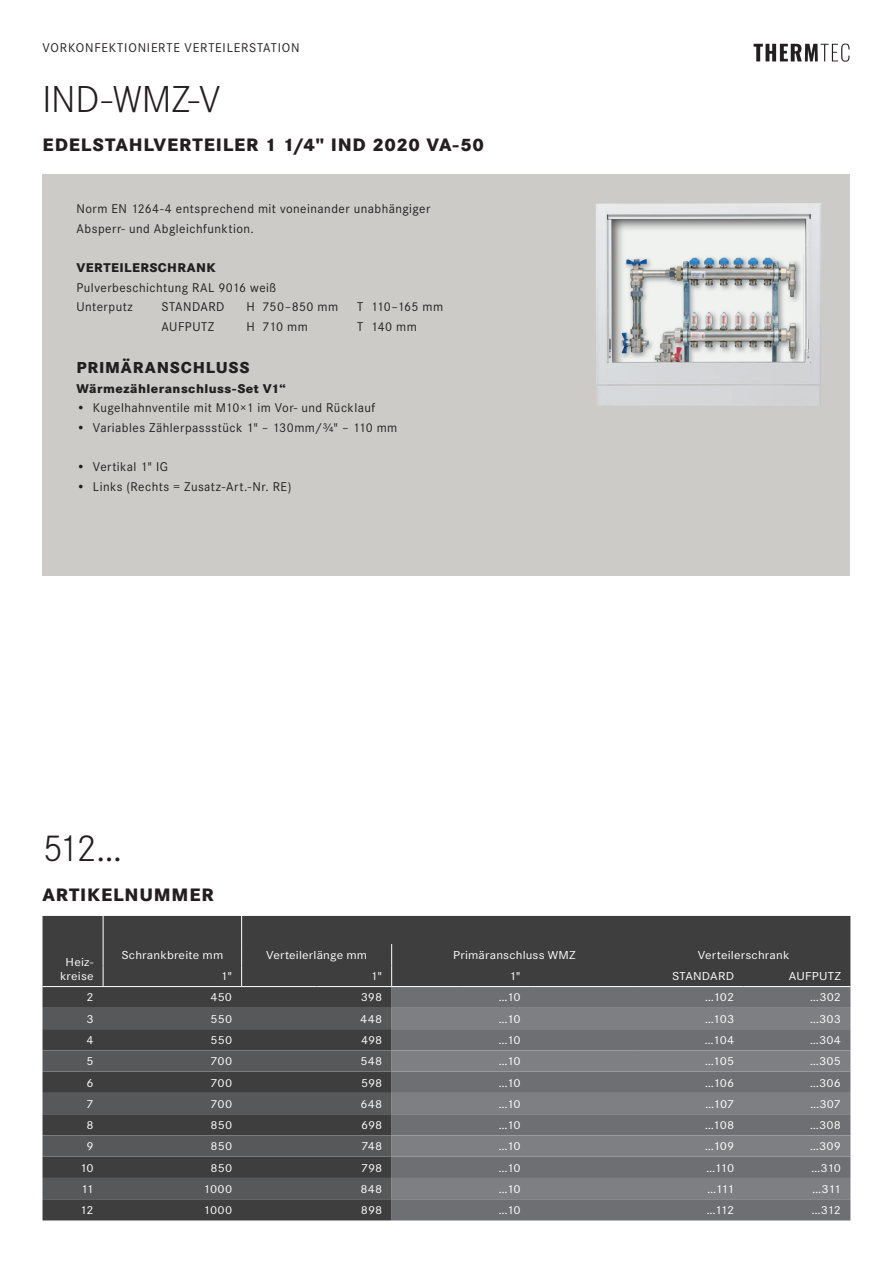
<style>
.page{position:relative;width:893px;height:1263px;background:#fff}
.page>*{position:absolute;margin:0;border:0;box-sizing:border-box;transform-origin:0 0}
.t1{font:300 39px "Corporate S";letter-spacing:-.01em;color:#231f20}
.t2{font:800 18.75px "Corporate S";letter-spacing:.04em;color:#231f20}
.t3{font:800 16.5px "Corporate S";letter-spacing:.05em;color:#231f20}
.t4{font:13.2px/19.6px "Corporate S";letter-spacing:.035em;color:#231f20}
.t5{font:800 13.2px "Corporate S";letter-spacing:.035em;color:#231f20}
.t6{font:13.2px "Corporate S";letter-spacing:.06em;color:#231f20}
.t7{font:12px/14.4px "Corporate S";letter-spacing:.01em;color:#fff;text-align:center;scale:1.12 1}
</style>
<div class="page">
<div style="left:43px;top:174px;width:807px;height:402px;background:#cccbc8"></div>
<img style="left:596px;top:203px;width:225px;height:203px">
<svg style="left:754px;top:44px;width:95px;height:18px"></svg>
<svg style="left:43px;top:915px;width:807px;height:1px"></svg>
<div style="left:43px;top:916px;width:807px;height:304px;background:#3e3e3f"></div>
<svg style="left:392px;top:987px;width:458px;height:233px;background:#6f7073"></svg>
<svg style="left:43px;top:1008px;width:349px;height:191px;background:#4d4d4f"></svg>
<svg style="left:392px;top:1008px;width:458px;height:191px;background:#77787b"></svg>
<svg style="left:103px;top:916px;width:1px;height:70px"></svg>
<svg style="left:241px;top:916px;width:1px;height:70px"></svg>
<svg style="left:391px;top:944px;width:1px;height:42px"></svg>
<hr style="left:43px;top:986px;width:60px;height:1px;background:#fff">
<hr style="left:103px;top:986px;width:78px;height:1px;background:#fff">
<hr style="left:181px;top:986px;width:61px;height:1px;background:#fff">
<hr style="left:242px;top:986px;width:75px;height:1px;background:#fff">
<hr style="left:317px;top:986px;width:75px;height:1px;background:#fff">
<hr style="left:392px;top:986px;width:69px;height:1px;background:#fff">
<hr style="left:461px;top:986px;width:69px;height:1px;background:#fff">
<hr style="left:530px;top:986px;width:107px;height:1px;background:#fff">
<hr style="left:637px;top:986px;width:107px;height:1px;background:#fff">
<hr style="left:744px;top:986px;width:106px;height:1px;background:#fff">
<p class="t6" style="left:43px;top:41px;width:259px">VORKONFEKTIONIERTE VERTEILERSTATION</p>
<h1 class="t1" style="left:43px;top:77px;width:179px">IND-WMZ-V</h1>
<h2 class="t2" style="left:43px;top:133px;width:443px">EDELSTAHLVERTEILER 1 1/4" IND 2020 VA-50</h2>
<p class="t4" style="left:77px;top:199px;width:355px">Norm EN 1264-4 entsprechend mit voneinander unabhängiger<br>Absperr- und Abgleichfunktion.</p>
<p class="t5" style="left:77px;top:260px;width:141px">VERTEILERSCHRANK</p>
<p class="t4" style="left:77px;top:277px;width:201px">Pulverbeschichtung RAL 9016 weiß<br>Unterputz</p>
<p class="t4" style="left:162px;top:297px;width:64px">STANDARD</p>
<p class="t4" style="left:247px;top:297px;width:93px">H 750–850 mm</p>
<p class="t4" style="left:357px;top:297px;width:87px">T 110–165 mm</p>
<p class="t4" style="left:162px;top:317px;width:54px">AUFPUTZ</p>
<p class="t4" style="left:247px;top:317px;width:63px">H 710 mm</p>
<p class="t4" style="left:357px;top:317px;width:61px">T 140 mm</p>
<h3 class="t3" style="left:77px;top:358px;width:175px">PRIMÄRANSCHLUSS</h3>
<p class="t5" style="left:77px;top:380px;width:211px">Wärmezähleranschluss-Set V1“</p>
<p class="t4" style="left:77px;top:398px;width:300px">• Kugelhahnventile mit M10×1 im Vor- und Rücklauf</p>
<p class="t4" style="left:77px;top:418px;width:322px">• Variables Zählerpassstück 1" – 130mm/¾" – 110 mm</p>
<p class="t4" style="left:77px;top:457px;width:93px">• Vertikal 1" IG</p>
<p class="t4" style="left:77px;top:477px;width:216px">• Links (Rechts = Zusatz-Art.-Nr. RE)</p>
<h1 class="t1" style="left:43px;top:826px;width:81px">512…</h1>
<h2 class="t2" style="left:43px;top:883px;width:173px">ARTIKELNUMMER</h2>
<p class="t7" style="left:60px;top:955px;width:31px">Heiz&shy;kreise</p>
<p class="t7" style="left:121px;top:948px;width:92px">Schrankbreite mm</p>
<p class="t7" style="left:266px;top:948px;width:92px">Verteilerlänge mm</p>
<p class="t7" style="left:453px;top:948px;width:111px">Primäranschluss WMZ</p>
<p class="t7" style="left:698px;top:948px;width:83px">Verteilerschrank</p>
<p class="t7" style="left:221px;top:969px;width:12px">1"</p>
<p class="t7" style="left:371px;top:969px;width:12px">1"</p>
<p class="t7" style="left:509px;top:969px;width:12px">1"</p>
<p class="t7" style="left:672px;top:969px;width:57px">STANDARD</p>
<p class="t7" style="left:789px;top:969px;width:48px">AUFPUTZ</p>
<p class="t7" style="left:86px;top:990px;width:8px">2</p>
<p class="t7" style="left:210px;top:990px;width:21px">450</p>
<p class="t7" style="left:361px;top:990px;width:20px">398</p>
<p class="t7" style="left:498px;top:990px;width:21px">…10</p>
<p class="t7" style="left:705px;top:990px;width:28px">…102</p>
<p class="t7" style="left:810px;top:990px;width:29px">…302</p>
<p class="t7" style="left:86px;top:1012px;width:8px">3</p>
<p class="t7" style="left:211px;top:1012px;width:21px">550</p>
<p class="t7" style="left:360px;top:1012px;width:21px">448</p>
<p class="t7" style="left:498px;top:1012px;width:21px">…10</p>
<p class="t7" style="left:705px;top:1012px;width:28px">…103</p>
<p class="t7" style="left:810px;top:1012px;width:29px">…303</p>
<p class="t7" style="left:86px;top:1033px;width:8px">4</p>
<p class="t7" style="left:211px;top:1033px;width:21px">550</p>
<p class="t7" style="left:361px;top:1033px;width:20px">498</p>
<p class="t7" style="left:498px;top:1033px;width:21px">…10</p>
<p class="t7" style="left:705px;top:1033px;width:28px">…104</p>
<p class="t7" style="left:810px;top:1033px;width:29px">…304</p>
<p class="t7" style="left:86px;top:1054px;width:8px">5</p>
<p class="t7" style="left:211px;top:1054px;width:21px">700</p>
<p class="t7" style="left:360px;top:1054px;width:21px">548</p>
<p class="t7" style="left:498px;top:1054px;width:21px">…10</p>
<p class="t7" style="left:705px;top:1054px;width:28px">…105</p>
<p class="t7" style="left:810px;top:1054px;width:29px">…305</p>
<p class="t7" style="left:87px;top:1075px;width:8px">6</p>
<p class="t7" style="left:211px;top:1075px;width:21px">700</p>
<p class="t7" style="left:361px;top:1075px;width:20px">598</p>
<p class="t7" style="left:498px;top:1075px;width:21px">…10</p>
<p class="t7" style="left:705px;top:1075px;width:28px">…106</p>
<p class="t7" style="left:810px;top:1075px;width:29px">…306</p>
<p class="t7" style="left:87px;top:1097px;width:8px">7</p>
<p class="t7" style="left:211px;top:1097px;width:21px">700</p>
<p class="t7" style="left:360px;top:1097px;width:21px">648</p>
<p class="t7" style="left:498px;top:1097px;width:21px">…10</p>
<p class="t7" style="left:705px;top:1097px;width:28px">…107</p>
<p class="t7" style="left:810px;top:1097px;width:29px">…307</p>
<p class="t7" style="left:87px;top:1118px;width:8px">8</p>
<p class="t7" style="left:211px;top:1118px;width:21px">850</p>
<p class="t7" style="left:361px;top:1118px;width:20px">698</p>
<p class="t7" style="left:498px;top:1118px;width:21px">…10</p>
<p class="t7" style="left:705px;top:1118px;width:28px">…108</p>
<p class="t7" style="left:810px;top:1118px;width:29px">…308</p>
<p class="t7" style="left:87px;top:1139px;width:8px">9</p>
<p class="t7" style="left:211px;top:1139px;width:21px">850</p>
<p class="t7" style="left:361px;top:1139px;width:20px">748</p>
<p class="t7" style="left:498px;top:1139px;width:21px">…10</p>
<p class="t7" style="left:705px;top:1139px;width:28px">…109</p>
<p class="t7" style="left:810px;top:1139px;width:29px">…309</p>
<p class="t7" style="left:80px;top:1160px;width:14px">10</p>
<p class="t7" style="left:211px;top:1160px;width:21px">850</p>
<p class="t7" style="left:361px;top:1160px;width:20px">798</p>
<p class="t7" style="left:498px;top:1160px;width:21px">…10</p>
<p class="t7" style="left:706px;top:1160px;width:27px">…110</p>
<p class="t7" style="left:811px;top:1160px;width:28px">…310</p>
<p class="t7" style="left:81px;top:1182px;width:13px">11</p>
<p class="t7" style="left:203px;top:1182px;width:27px">1000</p>
<p class="t7" style="left:360px;top:1182px;width:21px">848</p>
<p class="t7" style="left:498px;top:1182px;width:21px">…10</p>
<p class="t7" style="left:707px;top:1182px;width:26px">…111</p>
<p class="t7" style="left:812px;top:1182px;width:27px">…311</p>
<p class="t7" style="left:80px;top:1203px;width:14px">12</p>
<p class="t7" style="left:203px;top:1203px;width:27px">1000</p>
<p class="t7" style="left:361px;top:1203px;width:20px">898</p>
<p class="t7" style="left:498px;top:1203px;width:21px">…10</p>
<p class="t7" style="left:706px;top:1203px;width:26px">…112</p>
<p class="t7" style="left:811px;top:1203px;width:28px">…312</p>
</div>
